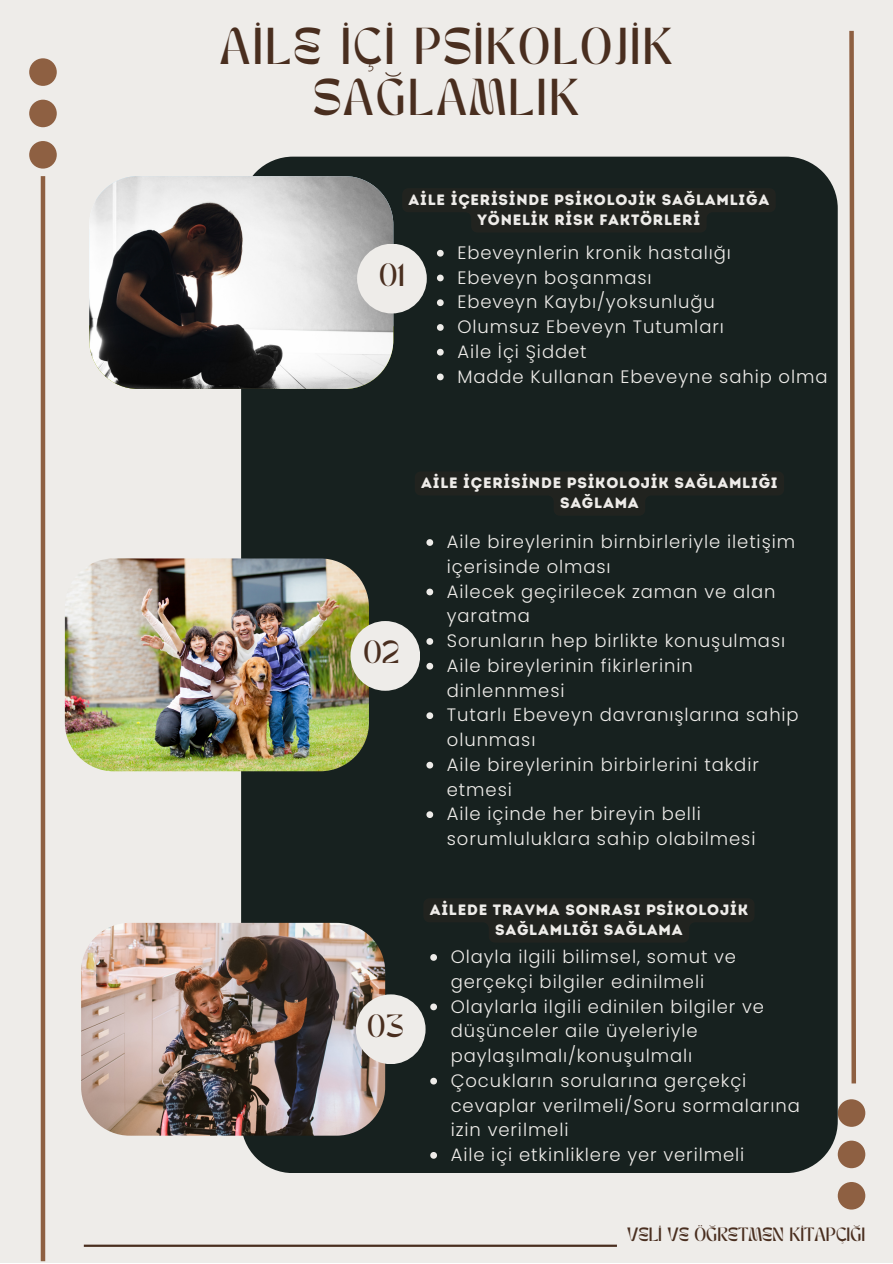
<style>
.page{position:relative;width:893px;height:1264px;background:#fff}
.page>*{position:absolute;margin:0;border:0;box-sizing:border-box;transform-origin:0 0}
.t1{font:36.3px/50.6px "TANMERINGUE";letter-spacing:.065em;color:#492e1f;text-align:center}
.t2{font:22.5px "TANMERINGUE";color:#492e1f}
.t3{font:300 18px/24.8px "Poppins";letter-spacing:.05em;color:#eeece9}
.t4{font:15px/20.2px "Intro Rust Base";letter-spacing:.05em;color:#eeece9;text-align:center}
.t5{font:13.5px "TANMERINGUE";color:#492e1f}
</style>
<div class="page">
<div style="left:0;top:0;width:892px;height:1262px;background:#eeece9"></div>
<hr style="left:84px;top:1244px;width:533px;height:2px;background:#492e1f">
<svg style="left:29px;top:58px;width:28px;height:111px"></svg>
<svg style="left:837px;top:1099px;width:28px;height:110px"></svg>
<svg style="left:849px;top:30px;width:7px;height:1054px"></svg>
<hr style="left:41px;top:176px;width:4px;height:1085px;background:#8e6042">
<div style="left:241px;top:157px;width:596px;height:1016px;background:#17211f"></div>
<img style="left:89px;top:176px;width:304px;height:213px;border-radius:49px">
<img style="left:65px;top:558px;width:304px;height:213px;border-radius:49px">
<div style="left:357px;top:244px;width:70px;height:69px;background:#eeece9;border-radius:50%"></div>
<div style="left:350px;top:621px;width:70px;height:69px;background:#eeece9;border-radius:50%"></div>
<img style="left:81px;top:922px;width:304px;height:213px;border-radius:49px">
<div style="left:356px;top:994px;width:69px;height:70px;background:#eeece9;border-radius:50%"></div>
<svg style="left:402px;top:188px;width:373px;height:44px;background:#1f221f"></svg>
<svg style="left:426px;top:539px;width:7px;height:7px"></svg>
<svg style="left:426px;top:588px;width:7px;height:7px"></svg>
<svg style="left:426px;top:638px;width:7px;height:7px"></svg>
<svg style="left:426px;top:663px;width:7px;height:6px"></svg>
<svg style="left:426px;top:712px;width:7px;height:7px"></svg>
<svg style="left:426px;top:761px;width:7px;height:7px"></svg>
<svg style="left:426px;top:811px;width:7px;height:7px"></svg>
<svg style="left:430px;top:954px;width:7px;height:6px"></svg>
<svg style="left:430px;top:1003px;width:7px;height:7px"></svg>
<svg style="left:430px;top:1077px;width:7px;height:7px"></svg>
<svg style="left:430px;top:1151px;width:7px;height:7px"></svg>
<svg style="left:437px;top:250px;width:6px;height:6px"></svg>
<svg style="left:437px;top:274px;width:6px;height:7px"></svg>
<svg style="left:437px;top:299px;width:6px;height:7px"></svg>
<svg style="left:437px;top:324px;width:6px;height:7px"></svg>
<svg style="left:437px;top:349px;width:6px;height:6px"></svg>
<svg style="left:437px;top:373px;width:6px;height:7px"></svg>
<svg style="left:415px;top:471px;width:369px;height:44px;background:#1d221f"></svg>
<svg style="left:423px;top:898px;width:331px;height:44px;background:#1f221f"></svg>
<p class="t1" style="left:220px;top:27px;width:454px">AİLE İÇİ PSİKOLOJİK<br>SAĞLAMLIK</p>
<p class="t4" style="left:408px;top:189px;width:362px">AİLE İÇERİSİNDE PSİKOLOJİK SAĞLAMLIĞA<br>YÖNELİK RİSK FAKTÖRLERİ</p>
<p class="t2" style="left:379px;top:263px;width:27px">01</p>
<p class="t3" style="left:457px;top:240px;width:275px">Ebeveynlerin kronik hastalığı</p>
<p class="t3" style="left:457px;top:265px;width:196px">Ebeveyn boşanması</p>
<p class="t3" style="left:457px;top:290px;width:259px">Ebeveyn Kaybı/yoksunluğu</p>
<p class="t3" style="left:457px;top:314px;width:268px">Olumsuz Ebeveyn Tutumları</p>
<p class="t3" style="left:457px;top:339px;width:131px">Aile İçi Şiddet</p>
<p class="t3" style="left:457px;top:364px;width:371px">Madde Kullanan Ebeveyne sahip olma</p>
<p class="t2" style="left:363px;top:640px;width:38px">02</p>
<p class="t4" style="left:421px;top:472px;width:358px">AİLE İÇERİSİNDE PSİKOLOJİK SAĞLAMLIĞI<br>SAĞLAMA</p>
<p class="t3" style="left:447px;top:529px;width:350px">Aile bireylerinin birnbirleriyle iletişim içerisinde olması</p>
<p class="t3" style="left:447px;top:579px;width:330px">Ailecek geçirilecek zaman ve alan yaratma</p>
<p class="t3" style="left:447px;top:628px;width:340px">Sorunların hep birlikte konuşulması</p>
<p class="t3" style="left:447px;top:653px;width:247px">Aile bireylerinin fikirlerinin dinlennmesi</p>
<p class="t3" style="left:447px;top:702px;width:353px">Tutarlı Ebeveyn davranışlarına sahip olunması</p>
<p class="t3" style="left:447px;top:752px;width:313px">Aile bireylerinin birbirlerini takdir etmesi</p>
<p class="t3" style="left:447px;top:801px;width:310px">Aile içinde her bireyin belli sorumluluklara sahip olabilmesi</p>
<p class="t2" style="left:367px;top:1014px;width:38px">03</p>
<p class="t4" style="left:430px;top:899px;width:320px">AİLEDE TRAVMA SONRASI PSİKOLOJİK<br>SAĞLAMLIĞI SAĞLAMA</p>
<p class="t3" style="left:450px;top:944px;width:287px">Olayla ilgili bilimsel, somut ve gerçekçi bilgiler edinilmeli</p>
<p class="t3" style="left:450px;top:993px;width:315px">Olaylarla ilgili edinilen bilgiler ve düşünceler aile üyeleriyle paylaşılmalı/konuşulmalı</p>
<p class="t3" style="left:450px;top:1068px;width:350px">Çocukların sorularına gerçekçi cevaplar verilmeli/Soru sormalarına izin verilmeli</p>
<p class="t3" style="left:450px;top:1142px;width:295px">Aile içi etkinliklere yer verilmeli</p>
<p class="t5" style="left:627px;top:1227px;width:240px">VELİ VE ÖĞRETMEN KİTAPÇIĞI</p>
</div>
